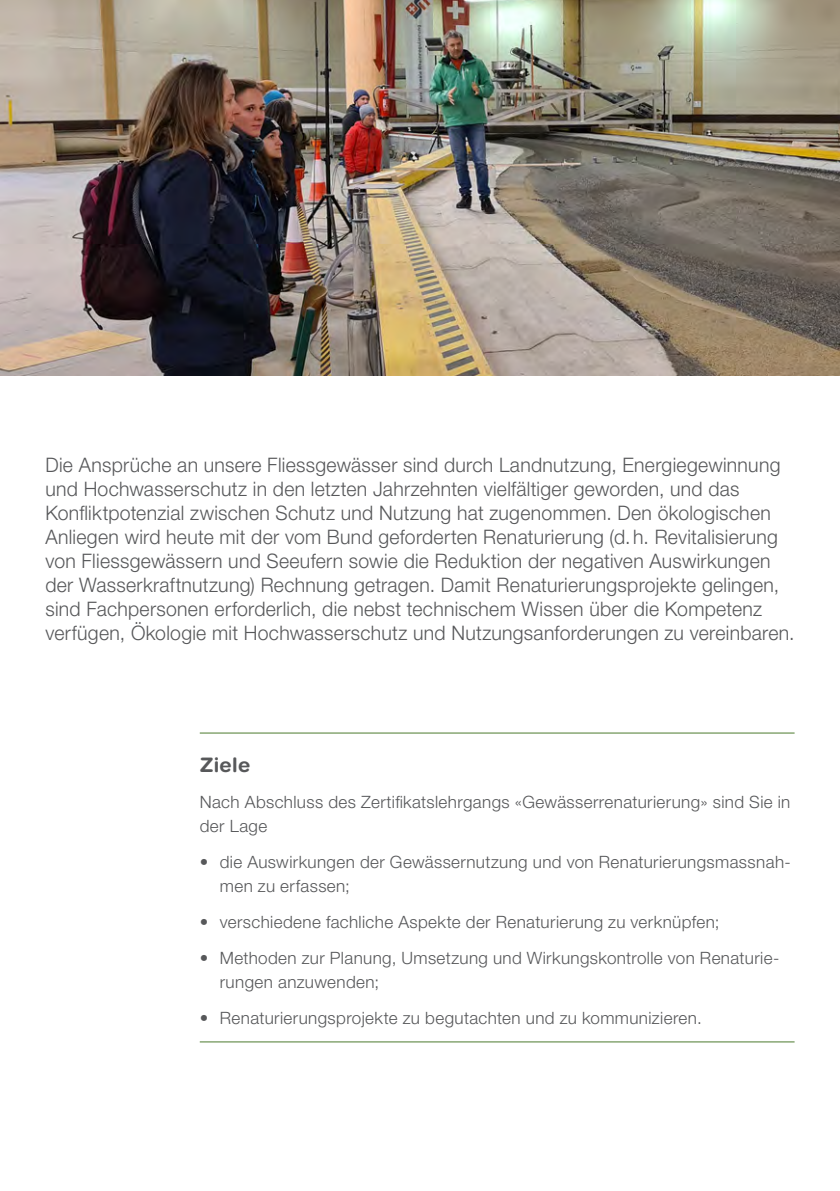
<style>
.page{position:relative;width:840px;height:1191px;background:#fff}
.page>*{position:absolute;margin:0;border:0;box-sizing:border-box;transform-origin:0 0}
.t1{font:300 20px/24px "Helvetica Neue LT Pro";letter-spacing:.015em;color:#57585a}
.t2{font:700 20px "Helvetica Rounded LT Std";letter-spacing:.015em;color:#57585a}
.t3{font:300 17px/24px "Helvetica Neue LT Pro";letter-spacing:.025em;color:#57585a}
</style>
<div class="page">
<img style="left:0;top:0;width:839px;height:376px">
<hr style="left:200px;top:732px;width:594px;height:2px;background:#8fac7c">
<hr style="left:200px;top:1041px;width:594px;height:1px;background:#8fac7c">
<p class="t1" style="left:45px;top:452px;width:750px">Die Ansprüche an unsere Fliessgewässer sind durch Landnutzung, Energiegewinnung und Hochwasserschutz in den letzten Jahrzehnten vielfältiger geworden, und das Konfliktpotenzial zwischen Schutz und Nutzung hat zugenommen. Den ökologischen Anliegen wird heute mit der vom Bund geforderten Renaturierung (d. h. Revitalisierung von Fliessgewässern und Seeufern sowie die Reduktion der negativen Auswirkungen der Wasserkraftnutzung) Rechnung getragen. Damit Renaturierungsprojekte gelingen, sind Fachpersonen erforderlich, die nebst technischem Wissen über die Kompetenz verfügen, Ökologie mit Hochwasserschutz und Nutzungsanforderungen zu vereinbaren.</p>
<p class="t2" style="left:200px;top:752px;width:52px">Ziele</p>
<p class="t3" style="left:200px;top:789px;width:591px">Nach Abschluss des Zertifikatslehrgangs «Gewässerrenaturierung» sind Sie in der Lage</p>
<p class="t3" style="left:220px;top:849px;width:572px;text-indent:-20px">• die Auswirkungen der Gewässernutzung und von Renaturierungsmassnah&shy;men zu erfassen;</p>
<p class="t3" style="left:200px;top:909px;width:521px">• verschiedene fachliche Aspekte der Renaturierung zu verknüpfen;</p>
<p class="t3" style="left:220px;top:945px;width:560px;text-indent:-20px">• Methoden zur Planung, Umsetzung und Wirkungskontrolle von Renaturie&shy;rungen anzuwenden;</p>
<p class="t3" style="left:200px;top:1005px;width:503px">• Renaturierungsprojekte zu begutachten und zu kommunizieren.</p>
</div>
